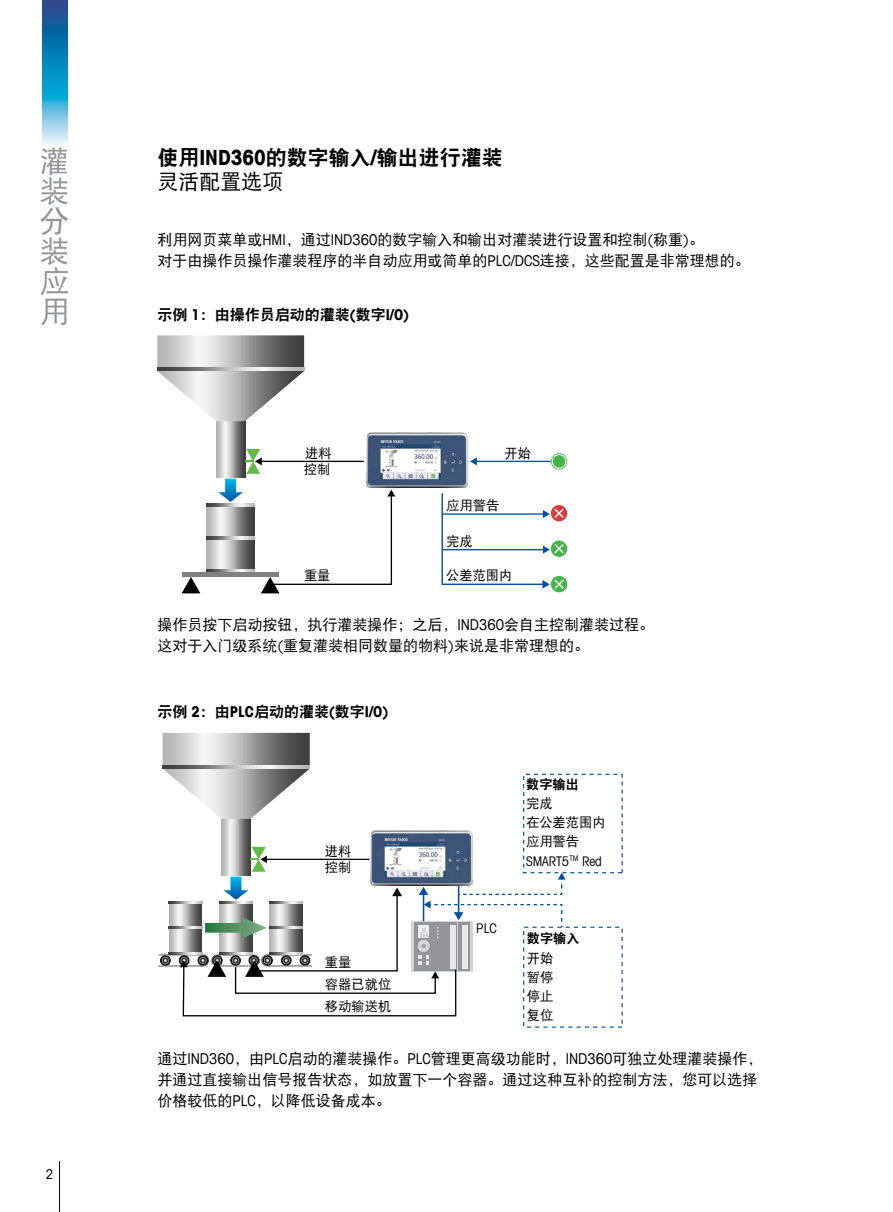
<style>
.page{position:relative;width:893px;height:1212px;background:#fff}
.page>*{position:absolute;margin:0;border:0;box-sizing:border-box;transform-origin:0 0}
.t1{font:30px/30px "DFP Hei W5";color:#919498;text-align:justify}
.t2{font:21px "DFP Hei W9";color:#000}
.t3{font:21px "DFP Hei W5";color:#000}
.t4{font:15px/21px "DFP Hei W5";color:#000}
.t5{font:15px "DFP Hei W9";color:#000}
.t6{font:condensed 13.5px "Avant Garde Com";color:#000}
.t7{font:13.2px/19.2px "DFP Hei W5 GBK EUC H";color:#000}
.t8{font:13.2px "Avant Gardefor MT Bk";color:#000}
.t9{font:13.2px "DFP Hei W9 GBK EUC H";color:#000}
.s1{font-family:"Avant Garde Com";font-weight:700;font-stretch:condensed}
.s2{font-family:"Avant Garde Com";font-stretch:condensed}
</style>
<div class="page">
<hr style="left:59px;top:1161px;width:1px;height:51px;background:#000">
<img style="left:43px;top:0;width:24px;height:145px">
<hr style="left:476px;top:461px;width:75px;height:1px;background:#004fa3">
<svg style="left:470px;top:457px;width:7px;height:8px"></svg>
<svg style="left:216px;top:433px;width:29px;height:44px"></svg>
<svg style="left:206px;top:506px;width:12px;height:64px"></svg>
<svg style="left:206px;top:503px;width:12px;height:3px"></svg>
<svg style="left:206px;top:570px;width:12px;height:2px"></svg>
<svg style="left:206px;top:536px;width:12px;height:3px"></svg>
<div style="left:551px;top:505px;width:16px;height:16px;background:#d93a3a;border-radius:50%"></div>
<div style="left:551px;top:540px;width:16px;height:17px;background:#44b649;border-radius:50%"></div>
<div style="left:551px;top:576px;width:16px;height:16px;background:#44b649;border-radius:50%"></div>
<svg style="left:441px;top:493px;width:123px;height:96px"></svg>
<svg style="left:551px;top:453px;width:16px;height:17px"></svg>
<div style="left:552px;top:454px;width:14px;height:14px;background:#44b649;border-radius:50%"></div>
<div style="left:552px;top:454px;width:14px;height:15px;border:1px solid #fff;border-radius:50%"></div>
<svg style="left:182px;top:577px;width:18px;height:16px"></svg>
<svg style="left:218px;top:449px;width:177px;height:144px"></svg>
<div style="left:182px;top:572px;width:97px;height:5px;background:#818181"></div>
<img style="left:366px;top:433px;width:102px;height:55px">
<svg style="left:216px;top:421px;width:29px;height:12px"></svg>
<svg style="left:157px;top:335px;width:147px;height:86px"></svg>
<svg style="left:157px;top:367px;width:147px;height:4px"></svg>
<svg style="left:222px;top:831px;width:28px;height:16px"></svg>
<svg style="left:222px;top:819px;width:28px;height:12px"></svg>
<svg style="left:163px;top:733px;width:147px;height:86px"></svg>
<svg style="left:163px;top:765px;width:147px;height:4px"></svg>
<svg style="left:158px;top:847px;width:408px;height:170px"></svg>
<img style="left:370px;top:831px;width:102px;height:55px">
<h1 class="t1" style="left:40px;top:145px;width:30px">灌装分装应用</h1>
<p class="t6" style="left:46px;top:1166px;width:9px">2</p>
<h2 class="t2" style="left:157px;top:146px;width:347px">使用<span class="s1">IND360</span>的数字输入<span class="s1">/</span>输出进行灌装</h2>
<h2 class="t3" style="left:157px;top:170px;width:127px">灵活配置选项</h2>
<p class="t4" style="left:157px;top:229px;width:594px">利用网页菜单或<span class="s2">HMI</span>，通过<span class="s2">IND360</span>的数字输入和输出对灌装进行设置和控制<span class="s2">(</span>称重<span class="s2">)</span>。<br>对于由操作员操作灌装程序的半自动应用或简单的<span class="s2">PLC/DCS</span>连接，这些配置是非常理想的。</p>
<p class="t5" style="left:157px;top:306px;width:253px">示例 <span class="s1">1</span>：由操作员启动的灌装<span class="s1">(</span>数字<span class="s1">I/O)</span></p>
<p class="t7" style="left:304px;top:445px;width:29px;line-height:15.9px">进料控制</p>
<p class="t7" style="left:304px;top:565px;width:28px">重量</p>
<p class="t7" style="left:505px;top:443px;width:28px">开始</p>
<p class="t7" style="left:446px;top:495px;width:54px">应用警告</p>
<p class="t7" style="left:446px;top:531px;width:28px">完成</p>
<p class="t7" style="left:446px;top:565px;width:68px">公差范围内</p>
<p class="t4" style="left:157px;top:614px;width:498px">操作员按下启动按钮，执行灌装操作；之后，<span class="s2">IND360</span>会自主控制灌装过程。这对于入门级系统<span class="s2">(</span>重复灌装相同数量的物料<span class="s2">)</span>来说是非常理想的。</p>
<p class="t5" style="left:157px;top:703px;width:232px">示例 <span class="s1">2</span>：由<span class="s1">PLC</span>启动的灌装<span class="s1">(</span>数字<span class="s1">I/O)</span></p>
<p class="t7" style="left:325px;top:843px;width:28px;line-height:15.9px">进料控制</p>
<p class="t7" style="left:325px;top:952px;width:28px">重量</p>
<p class="t7" style="left:325px;top:973px;width:68px;line-height:22.4px">容器已就位移动输送机</p>
<p class="t8" style="left:476px;top:920px;width:22px">PLC</p>
<p class="t9" style="left:526px;top:777px;width:55px">数字输出</p>
<p class="t7" style="left:526px;top:793px;width:81px">完成<br>在公差范围内应用警告</p>
<p class="t8" style="left:526px;top:852px;width:77px">SMART5<sup>TM</sup> Red</p>
<p class="t9" style="left:527px;top:931px;width:55px">数字输入</p>
<p class="t7" style="left:527px;top:948px;width:28px;text-align:justify">开始暂停停止复位</p>
<p class="t4" style="left:157px;top:1048px;width:607px">通过<span class="s2">IND360</span>，由<span class="s2">PLC</span>启动的灌装操作。<span class="s2">PLC</span>管理更高级功能时，<span class="s2">IND360</span>可独立处理灌装操作，并通过直接输出信号报告状态，如放置下一个容器。通过这种互补的控制方法，您可以选择价格较低的<span class="s2">PLC</span>，以降低设备成本。</p>
</div>
